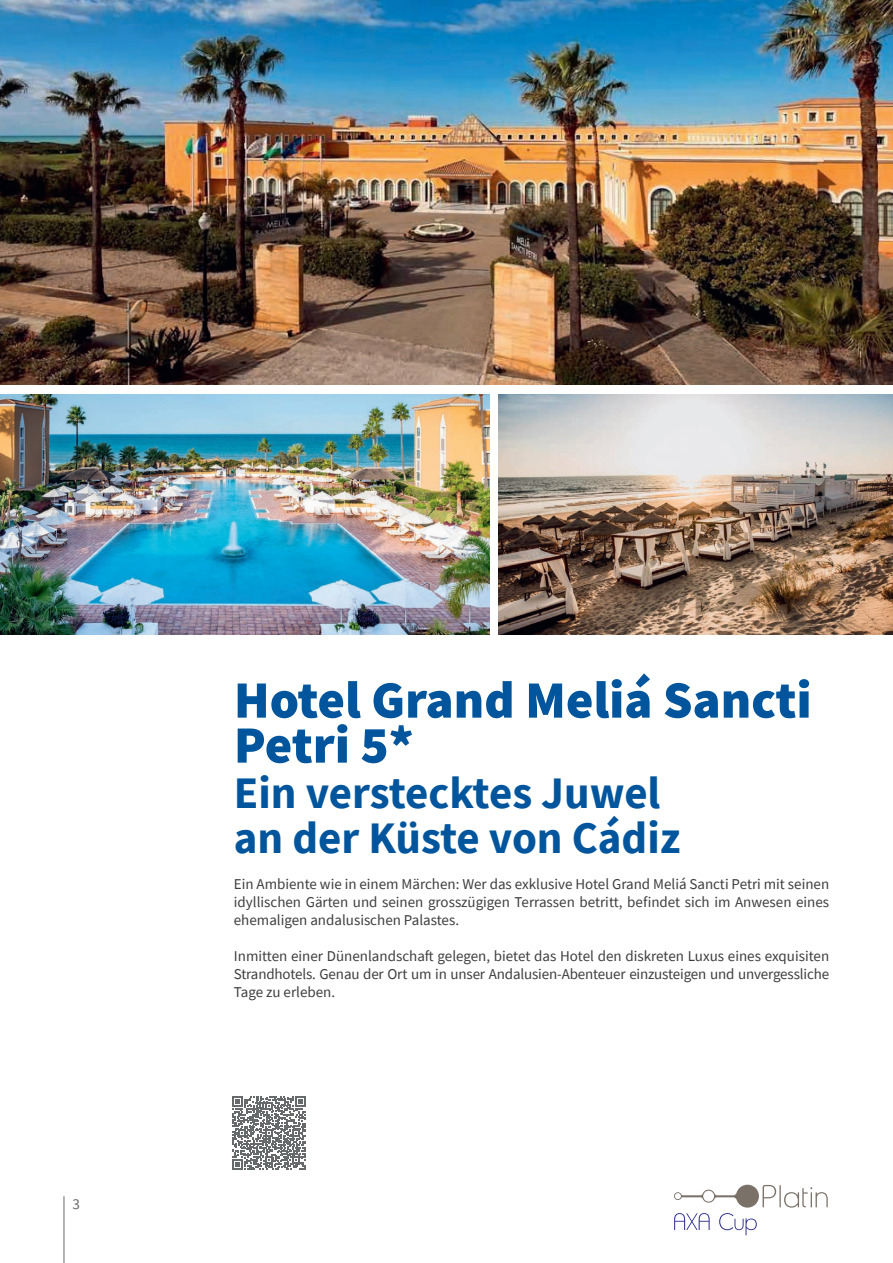
<style>
.page{position:relative;width:893px;height:1263px;background:#fff}
.page>*{position:absolute;margin:0;border:0;box-sizing:border-box;transform-origin:0 0}
.t1{font:900 52.5px/45px "Source Sans Pro";color:#01559c}
.t2{font:700 45px/45px "Source Sans Pro";color:#01559c}
.t3{font:15px/18px "Source Sans Pro";color:#3e3e3f;text-align:justify}
.t4{font:15px "Source Sans Pro";color:#676a6a}
</style>
<div class="page">
<svg style="left:674px;top:1185px;width:154px;height:22px"></svg>
<svg style="left:674px;top:1213px;width:83px;height:22px"></svg>
<img style="left:0;top:0;width:893px;height:385px">
<img style="left:0;top:394px;width:489px;height:240px">
<img style="left:499px;top:394px;width:394px;height:240px">
<svg style="left:232px;top:1096px;width:73px;height:73px"></svg>
<hr style="left:64px;top:1196px;width:1px;height:67px;background:#676a6a">
<p class="t4" style="left:73px;top:1194px;width:9px">3</p>
<h1 class="t1" style="left:234px;top:677px;width:579px">Hotel Grand Meliá Sancti<br>Petri 5*</h1>
<h2 class="t2" style="left:234px;top:769px;width:448px">Ein verstecktes Juwel an der Küste von Cádiz</h2>
<p class="t3" style="left:234px;top:874px;width:597px">Ein Ambiente wie in einem Märchen: Wer das exklusive Hotel Grand Meliá Sancti Petri mit seinen idyllischen Gärten und seinen grosszügigen Terrassen betritt, befindet sich im Anwesen eines ehemaligen andalusischen Palastes.</p>
<p class="t3" style="left:234px;top:946px;width:597px">Inmitten einer Dünenlandschaft gelegen, bietet das Hotel den diskreten Luxus eines exquisiten Strandhotels. Genau der Ort um in unser Andalusien-Abenteuer einzusteigen und unvergessliche Tage zu erleben.</p>
</div>
